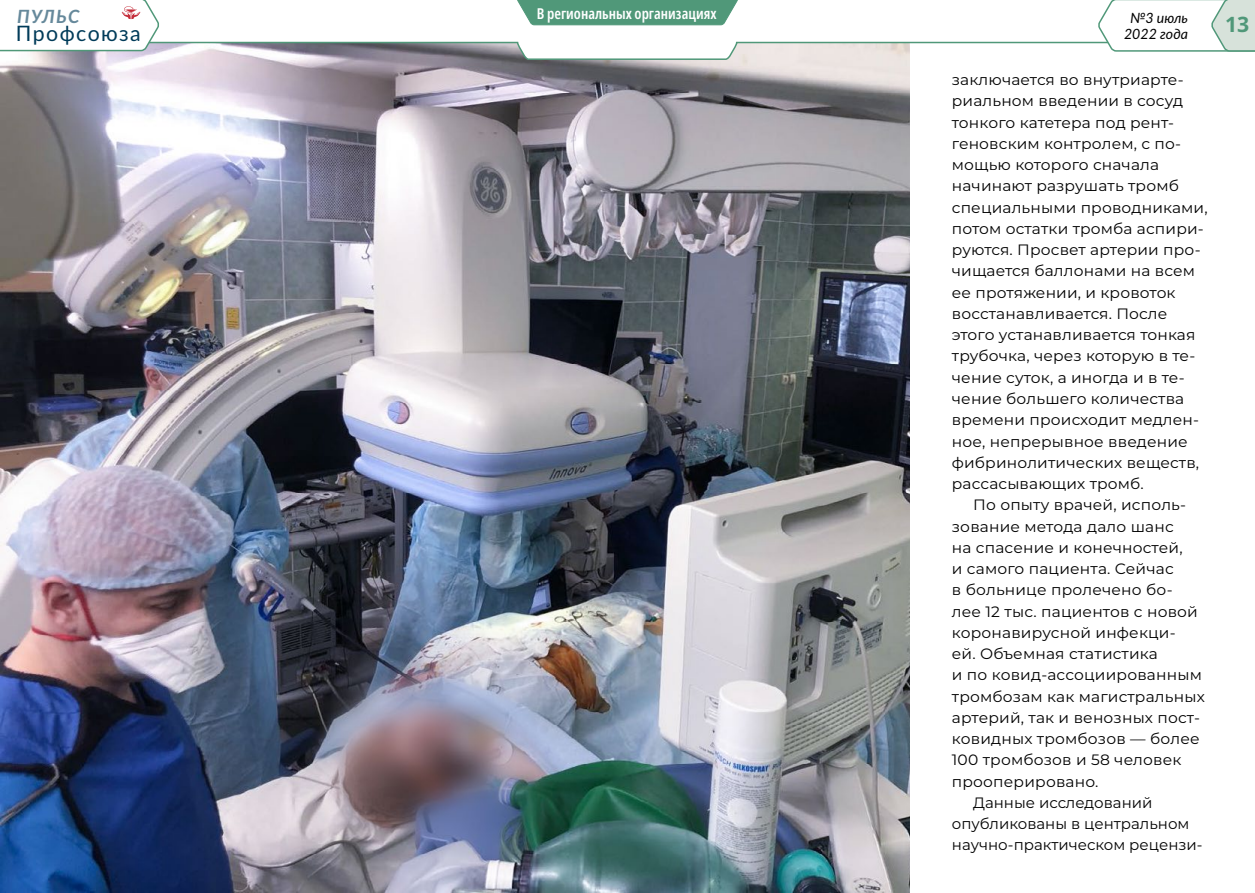
<style>
.page{position:relative;width:1255px;height:893px;background:#fff}
.page>*{position:absolute;margin:0;border:0;box-sizing:border-box;transform-origin:0 0}
.t1{font:21.3px "Lato";letter-spacing:.07em;color:#003b59}
.t2{font:700 21.3px "Noto Sans";color:#509879}
.t3{font:italic 700 18.3px "Lato";letter-spacing:.07em;color:#66899b}
.t4{font:15px/21.3px "Montserrat";letter-spacing:.01em;color:#000}
.t5{font:600 extra-condensed 15px "Noto Sans";color:#fff}
.t6{font:italic 14.1px/15.3px "Lato";color:#000;text-align:center}
</style>
<div class="page">
<img style="left:0;top:61px;width:909px;height:832px">
<svg style="left:30px;top:41px;width:1066px;height:20px"></svg>
<svg style="left:1096px;top:0;width:158px;height:52px"></svg>
<svg style="left:517px;top:0;width:221px;height:26px;background:#60a185"></svg>
<svg style="left:0;top:0;width:161px;height:52px"></svg>
<p class="t3" style="left:17px;top:3px;width:64px">ПУЛЬС</p>
<h1 class="t1" style="left:16px;top:18px;width:126px">Профсоюза</h1>
<p class="t5" style="left:537px;top:3px;width:181px">В региональных организациях</p>
<p class="t6" style="left:1123px;top:10px;width:65px">№3 июль<br>2022 года</p>
<h1 class="t2" style="left:1225px;top:9px;width:26px">13</h1>
<p class="t4" style="left:951px;top:69px;width:257px">заключается во внутриарте&shy;риальном введении в сосуд тонкого катетера под рент&shy;геновским контролем, с по&shy;мощью которого сначала начинают разрушать тромб специальными проводниками, потом остатки тромба аспири&shy;руются. Просвет артерии про&shy;чищается баллонами на всем ее протяжении, и кровоток восстанавливается. После этого устанавливается тонкая трубочка, через которую в те&shy;чение суток, а иногда и в те&shy;чение большего количества времени происходит медлен&shy;ное, непрерывное введение фибринолитических веществ, рассасывающих тромб.</p>
<p class="t4" style="left:973px;top:494px;width:214px">По опыту врачей, исполь-</p>
<p class="t4" style="left:951px;top:515px;width:223px">зование метода дало шанс</p>
<p class="t4" style="left:951px;top:536px;width:232px">на спасение и конечностей,</p>
<p class="t4" style="left:951px;top:558px;width:223px">и самого пациента. Сейчас</p>
<p class="t4" style="left:951px;top:579px;width:222px">в больнице пролечено бо-</p>
<p class="t4" style="left:951px;top:600px;width:247px">лее 12 тыс. пациентов с новой</p>
<p class="t4" style="left:951px;top:621px;width:225px">коронавирусной инфекци-</p>
<p class="t4" style="left:951px;top:643px;width:207px">ей. Объемная статистика</p>
<p class="t4" style="left:951px;top:664px;width:251px">и по ковид--ассоциированным</p>
<p class="t4" style="left:951px;top:685px;width:254px">тромбозам как магистральных</p>
<p class="t4" style="left:951px;top:706px;width:249px">артерий, так и венозных пост-</p>
<p class="t4" style="left:951px;top:728px;width:249px">ковидных тромбозов — более</p>
<p class="t4" style="left:951px;top:749px;width:231px">100 тромбозов и 58 человек</p>
<p class="t4" style="left:951px;top:770px;width:148px">прооперировано.</p>
<p class="t4" style="left:973px;top:791px;width:181px">Данные исследований</p>
<p class="t4" style="left:951px;top:813px;width:239px">опубликованы в центральном</p>
<p class="t4" style="left:951px;top:834px;width:252px">научно--практическом рецензи-</p>
</div>
